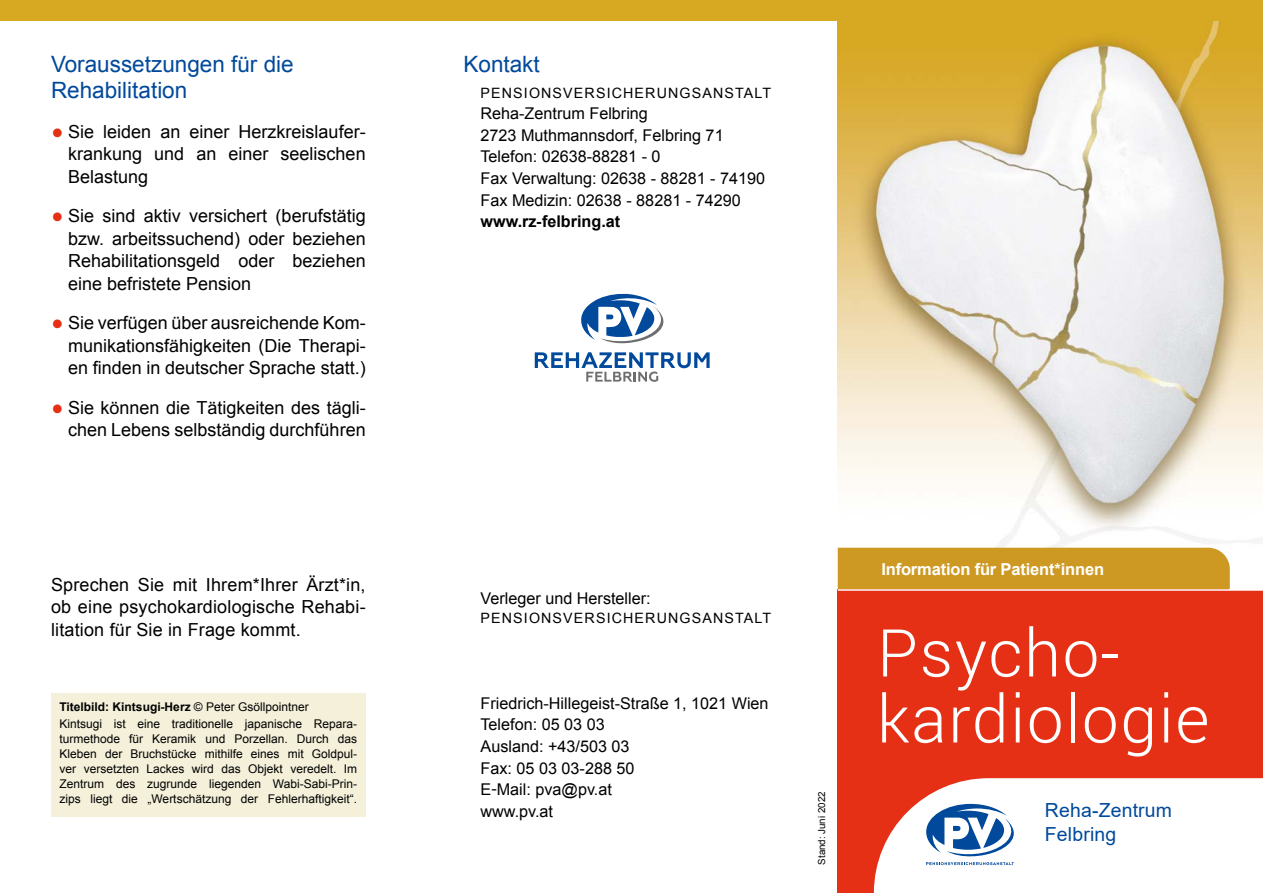
<style>
.page{position:relative;width:1263px;height:893px;background:#fff}
.page>*{position:absolute;margin:0;border:0;box-sizing:border-box;transform-origin:0 0}
.Headline_H1-Foldertitel{font:300 66px/66px "Roboto";letter-spacing:.025em;color:#fff}
.Headline_H2{font:22.5px "Arial PVA";color:#00499b}
.t1{font:19.35px/23.2px "Arial";letter-spacing:.01em;color:#00499b}
.GT_G{font:18px/22.5px "Arial PVA";color:#000;text-align:justify}
.GT_G-2{font:700 16.5px "Arial PVA";letter-spacing:-.01em;color:#fff}
.Impressum{font:16.2px "Arial PVA";color:#000}
.Impressum-2{font:700 16.2px "Arial PVA";color:#000}
.Impressum-3{font:14.25px "Arial PVA";letter-spacing:.08em;color:#000}
.t2{font:12px/15px "Arial PVA";color:#000;text-align:justify}
.t3{font:700 12px "Arial PVA";color:#000}
.Stand{font:9.75px "Arial PVA";color:#000}
.s1{font-family:"Cala";font-weight:300;font-size:33px;color:#e63016}
.s2{font-weight:400}
</style>
<div class="page">
<img style="left:838px;top:20px;width:425px;height:528px">
<div style="left:838px;top:548px;width:392px;height:41px;background:#cd9922"></div>
<div style="left:838px;top:589px;width:425px;height:304px;background:#e63016"></div>
<hr style="left:838px;top:589px;width:425px;height:2px;background:#fff">
<div style="left:51px;top:693px;width:315px;height:124px;background:#f4f0da"></div>
<svg style="left:581px;top:294px;width:83px;height:49px"></svg>
<svg style="left:535px;top:352px;width:175px;height:30px"></svg>
<svg style="left:874px;top:778px;width:389px;height:115px"></svg>
<div style="left:0;top:0;width:1263px;height:20px;background:#d7a822"></div>
<h2 class="Headline_H2" style="left:51px;top:48px;width:244px">Voraussetzungen für die</h2>
<h2 class="Headline_H2" style="left:51px;top:75px;width:138px">Rehabilitation</h2>
<p class="GT_G" style="left:68px;top:120px;width:299px;text-indent:-17px"><span class="s1">•</span> Sie leiden an einer Herzkreislaufer&shy;krankung und an einer seelischen Belastung</p>
<p class="GT_G" style="left:68px;top:205px;width:299px;text-indent:-17px"><span class="s1">•</span> Sie sind aktiv versichert (berufstätig bzw. arbeitssuchend) oder beziehen Rehabilitationsgeld oder beziehen eine befristete Pension</p>
<p class="GT_G" style="left:68px;top:312px;width:299px;text-indent:-17px"><span class="s1">•</span> Sie verfügen über ausreichende Kom&shy;munikationsfähigkeiten (Die Therapi&shy;en finden in deutscher Sprache statt.)</p>
<p class="GT_G" style="left:51px;top:396px;width:316px;text-align:right"><span class="s1">•</span> Sie können die Tätigkeiten des tägli&shy;chen Lebens selbständig durchführen</p>
<p class="GT_G" style="left:51px;top:573px;width:316px">Sprechen Sie mit Ihrem*Ihrer Ärzt*in, ob eine psychokardiologische Rehabi&shy;litation für Sie in Frage kommt.</p>
<p class="t3" style="left:60px;top:698px;width:251px">Titelbild: Kintsugi-Herz <span class="s2">© Peter Gsöllpointner</span></p>
<p class="t2" style="left:60px;top:716px;width:299px">Kintsugi ist eine traditionelle japanische Repara&shy;turmethode für Keramik und Porzellan. Durch das Kleben der Bruchstücke mithilfe eines mit Goldpul&shy;ver versetzten Lackes wird das Objekt veredelt. Im Zentrum des zugrunde liegenden Wabi-Sabi-Prin&shy;zips liegt die „Wertschätzung der Fehlerhaftigkeit“.</p>
<h2 class="Headline_H2" style="left:463px;top:48px;width:78px">Kontakt</h2>
<p class="Impressum-3" style="left:480px;top:83px;width:292px">PENSIONSVERSICHERUNGSANSTALT</p>
<p class="Impressum" style="left:480px;top:102px;width:169px">Reha-Zentrum Felbring</p>
<p class="Impressum" style="left:480px;top:124px;width:245px">2723 Muthmannsdorf, Felbring 71</p>
<p class="Impressum" style="left:480px;top:146px;width:182px">Telefon: 02638-88281 - 0</p>
<p class="Impressum" style="left:480px;top:167px;width:286px">Fax Verwaltung: 02638 - 88281 - 74190</p>
<p class="Impressum" style="left:480px;top:189px;width:262px">Fax Medizin: 02638 - 88281 - 74290</p>
<p class="Impressum-2" style="left:480px;top:210px;width:141px">www.rz-felbring.at</p>
<p class="Impressum" style="left:480px;top:587px;width:172px">Verleger und Hersteller:</p>
<p class="Impressum-3" style="left:480px;top:608px;width:292px">PENSIONSVERSICHERUNGSANSTALT</p>
<p class="Impressum" style="left:480px;top:692px;width:290px">Friedrich-Hillegeist-Straße 1, 1021 Wien</p>
<p class="Impressum" style="left:480px;top:713px;width:126px">Telefon: 05 03 03</p>
<p class="Impressum" style="left:480px;top:735px;width:151px">Ausland: +43/503 03</p>
<p class="Impressum" style="left:480px;top:757px;width:155px">Fax: 05 03 03-288 50</p>
<p class="Impressum" style="left:480px;top:778px;width:133px">E-Mail: pva@pv.at</p>
<p class="Impressum" style="left:480px;top:800px;width:74px">www.pv.at</p>
<p class="Stand" style="left:815px;top:865px;width:75px;rotate:-90deg">Stand: Juni 2022</p>
<p class="GT_G-2" style="left:881px;top:557px;width:224px">Information für Patient*innen</p>
<h1 class="Headline_H1-Foldertitel" style="left:877px;top:618px;width:334px">Psycho&shy;kardiologie</h1>
<p class="t1" style="left:1045px;top:799px;width:129px">Reha-Zentrum<br>Felbring</p>
</div>
